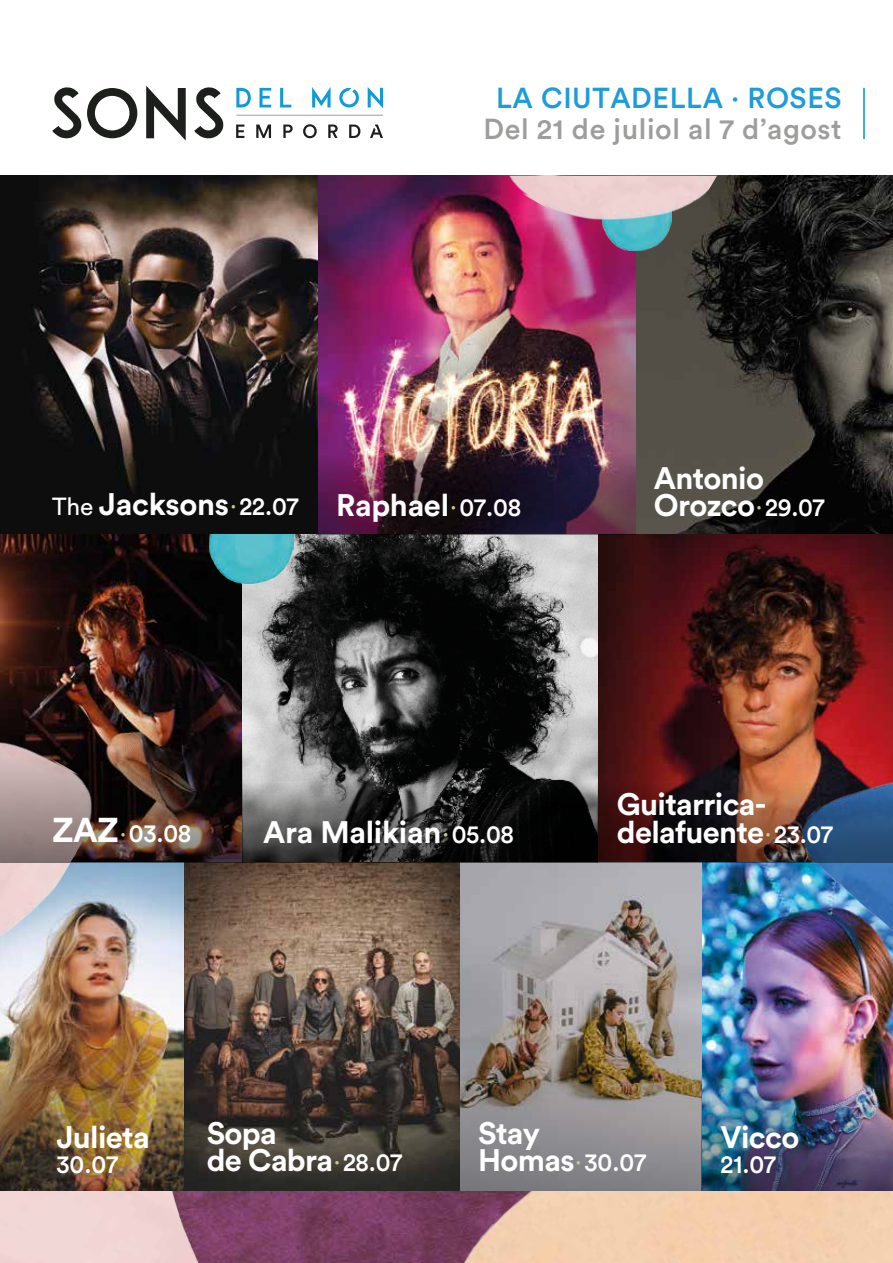
<style>
.page{position:relative;width:893px;height:1263px;background:#fff}
.page>*{position:absolute;margin:0;border:0;box-sizing:border-box;transform-origin:0 0}
.t1{font:700 30.75px/26.5px "Circular Std";letter-spacing:-.02em;color:#fff}
.t2{font:500 28.65px "Circular Std";letter-spacing:.02em;color:#9d9d9c}
.t3{font:500 28.65px "Circular Std";letter-spacing:.02em;color:#1c9cd8}
.t4{font:500 25.5px "Circular Std";color:#fff;scale:.94 1}
.s1{font-weight:400;font-size:24.45px}
.s2{font-weight:400;font-size:25.5px;color:#ccc694}
.s3{font-weight:500;font-size:25.5px}
.s4{font-weight:700;font-size:34.2px}
.s5{font-weight:400;color:#ccc694}
</style>
<div class="page">
<div style="left:0;top:1190px;width:168px;height:73px;background:#f1d6d6"></div>
<img style="left:168px;top:1190px;width:289px;height:73px">
<img style="left:457px;top:1190px;width:436px;height:73px">
<img style="left:0;top:176px;width:893px;height:1014px">
<hr style="left:236px;top:115px;width:147px;height:1px;background:#1d1f1c">
<svg style="left:236px;top:88px;width:15px;height:19px"></svg>
<svg style="left:259px;top:88px;width:12px;height:19px"></svg>
<svg style="left:280px;top:88px;width:11px;height:19px"></svg>
<svg style="left:312px;top:87px;width:19px;height:20px"></svg>
<svg style="left:368px;top:87px;width:15px;height:21px"></svg>
<svg style="left:339px;top:88px;width:20px;height:19px"></svg>
<svg style="left:236px;top:125px;width:8px;height:13px"></svg>
<svg style="left:256px;top:125px;width:15px;height:13px"></svg>
<svg style="left:283px;top:125px;width:10px;height:13px"></svg>
<svg style="left:303px;top:124px;width:14px;height:14px"></svg>
<svg style="left:328px;top:125px;width:10px;height:13px"></svg>
<svg style="left:349px;top:125px;width:11px;height:13px"></svg>
<svg style="left:370px;top:125px;width:13px;height:13px"></svg>
<svg style="left:52px;top:87px;width:85px;height:51px"></svg>
<svg style="left:146px;top:86px;width:40px;height:55px"></svg>
<svg style="left:194px;top:87px;width:30px;height:51px"></svg>
<hr style="left:863px;top:88px;width:2px;height:51px;background:#169cd8">
<img style="left:603px;top:236px;width:69px;height:15px">
<img style="left:494px;top:176px;width:223px;height:60px">
<img style="left:788px;top:736px;width:105px;height:210px">
<img style="left:0;top:863px;width:111px;height:108px">
<img style="left:210px;top:535px;width:84px;height:48px">
<img style="left:701px;top:1056px;width:192px;height:134px">
<img style="left:460px;top:1056px;width:241px;height:134px">
<img style="left:0;top:729px;width:243px;height:134px">
<svg style="left:243px;top:782px;width:354px;height:81px;background:#343434"></svg>
<img style="left:319px;top:454px;width:316px;height:81px">
<img style="left:597px;top:782px;width:296px;height:81px">
<p class="t3" style="left:496px;top:80px;width:347px">LA CIUTADELLA · ROSES</p>
<p class="t2" style="left:484px;top:111px;width:360px">Del 21 de juliol al 7 d’agost</p>
<p class="t1" style="left:52px;top:490px;width:471px"><span class="s1">The</span> Jacksons<span class="s2">·</span><span class="s3">22.07</span> Raphael<span class="s2">·</span><span class="s3">07.08</span></p>
<p class="t1" style="left:654px;top:464px;width:172px">Antonio<br>Orozco<span class="s2">·</span><span class="s3">29.07</span></p>
<p class="t1" style="left:617px;top:790px;width:151px">Guitarrica-</p>
<p class="t4" style="left:52px;top:817px;width:150px"><span class="s4">ZAZ</span><span class="s5">·</span>03.08</p>
<p class="t1" style="left:617px;top:818px;width:218px">delafuente<span class="s2">·</span><span class="s3">23.07</span></p>
<p class="t1" style="left:263px;top:818px;width:253px">Ara Malikian<span class="s2">·</span><span class="s3">05.08</span></p>
<p class="t1" style="left:56px;top:1123px;width:95px">Julieta</p>
<p class="t4" style="left:56px;top:1147px;width:67px">30.07</p>
<p class="t1" style="left:207px;top:1119px;width:197px">Sopa<br>de Cabra<span class="s2">·</span><span class="s3">28.07</span></p>
<p class="t1" style="left:478px;top:1119px;width:170px">Stay<br>Homas<span class="s2">·</span><span class="s3">30.07</span></p>
<p class="t1" style="left:720px;top:1123px;width:80px">Vicco</p>
<p class="t4" style="left:720px;top:1147px;width:61px">21.07</p>
</div>
